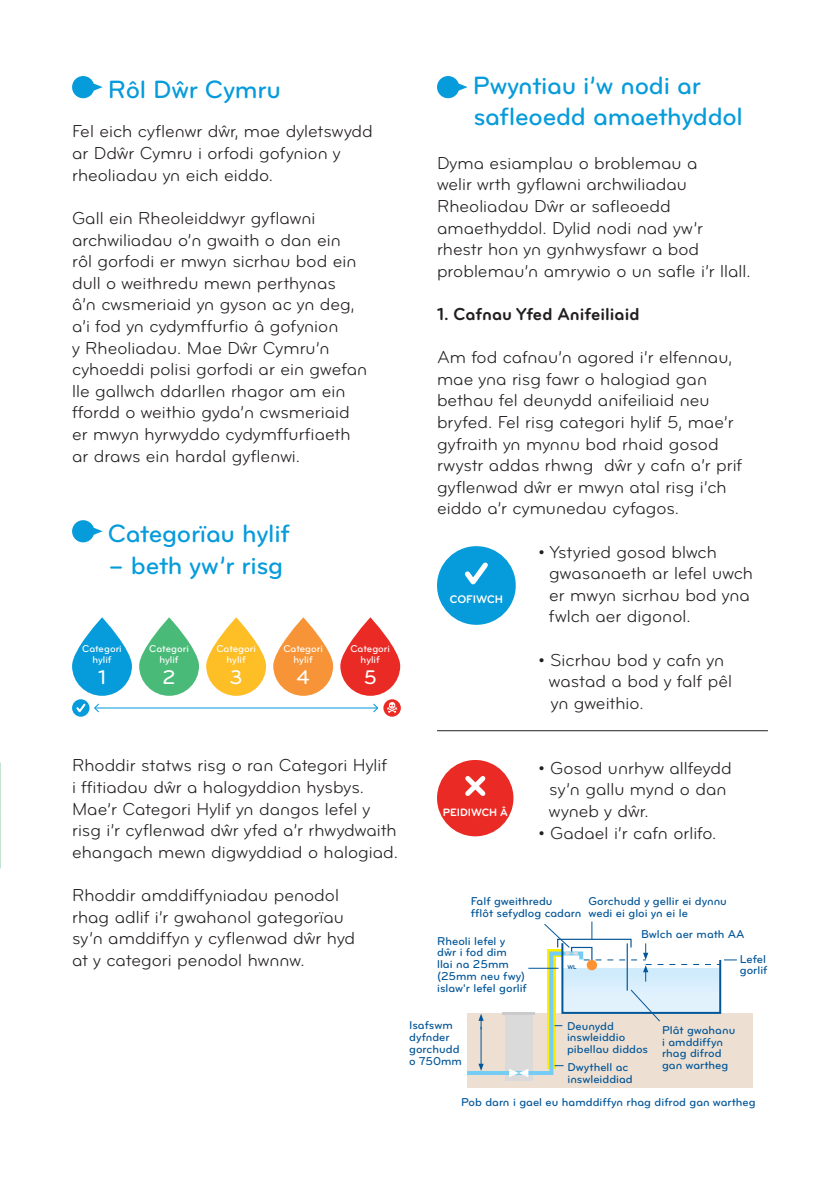
<style>
.page{position:relative;width:840px;height:1191px;background:#fff}
.page>*{position:absolute;margin:0;border:0;box-sizing:border-box;transform-origin:0 0}
.t1{font:26px "Bryant Pro Medium Alternate";letter-spacing:-.01em;color:#069bda}
.t2{font:20.6px "Bryant Pro Medium Alternate";color:#fff}
.t3{font:18px/21.6px "Bryant Pro Regular Alternate";color:#231f20}
.t4{font:18px "Bryant Pro Bold Alternate";color:#231f20}
.t5{font:11.8px/11.8px "Bryant Pro Medium Alternate";color:#025598}
.t6{font:11.4px "Bryant Pro Bold Alternate";color:#fff}
.t7{font:11.2px "Bryant Pro Bold Alternate";color:#fff}
.t8{font:10.2px/11.2px "Bryant Pro Medium Alternate";color:#fff;text-align:center}
.t9{font:6px "Bryant Pro Bold Alternate";color:#025598}
</style>
<div class="page">
<svg style="left:72px;top:76px;width:31px;height:22px"></svg>
<svg style="left:72px;top:520px;width:31px;height:22px"></svg>
<hr style="left:437px;top:730px;width:330px;height:1px;background:#231f20">
<svg style="left:437px;top:76px;width:30px;height:22px"></svg>
<svg style="left:72px;top:617px;width:60px;height:79px;fill:#069bda"></svg>
<svg style="left:139px;top:617px;width:60px;height:79px;fill:#4aba78"></svg>
<svg style="left:206px;top:617px;width:60px;height:79px;fill:#fdbe26"></svg>
<svg style="left:273px;top:617px;width:60px;height:79px;fill:#f79437"></svg>
<svg style="left:340px;top:617px;width:60px;height:79px;fill:#ea2b25"></svg>
<hr style="left:95px;top:707px;width:282px;height:1px;background:#069bda">
<svg style="left:94px;top:703px;width:6px;height:10px"></svg>
<svg style="left:372px;top:703px;width:6px;height:10px"></svg>
<svg style="left:72px;top:699px;width:17px;height:17px"></svg>
<svg style="left:383px;top:699px;width:17px;height:17px"></svg>
<svg style="left:386px;top:702px;width:11px;height:11px"></svg>
<svg style="left:74px;top:702px;width:13px;height:13px"></svg>
<div style="left:437px;top:546px;width:78px;height:79px;background:#069bda;border-radius:50%"></div>
<svg style="left:465px;top:562px;width:23px;height:23px"></svg>
<div style="left:437px;top:760px;width:76px;height:76px;background:#ea2b25;border-radius:50%"></div>
<svg style="left:465px;top:776px;width:21px;height:20px"></svg>
<div style="left:467px;top:1013px;width:284px;height:75px;background:#ede0d2"></div>
<div style="left:504px;top:1015px;width:28px;height:65px;background:#dadada"></div>
<svg style="left:467px;top:921px;width:269px;height:156px"></svg>
<hr style="left:0;top:666px;width:1px;height:105px;background:#e6c937">
<svg style="left:0;top:705px;width:1px;height:12px"></svg>
<svg style="left:0;top:680px;width:1px;height:12px"></svg>
<hr style="left:0;top:1096px;width:1px;height:95px;background:#c3b19f">
<svg style="left:0;top:728px;width:1px;height:441px"></svg>
<p class="t1" style="left:108px;top:76px;width:175px">Rôl Dŵr Cymru</p>
<p class="t3" style="left:72px;top:121px;width:302px">Fel eich cyflenwr dŵr, mae dyletswydd ar Ddŵr Cymru i orfodi gofynion y rheoliadau yn eich eiddo.</p>
<p class="t3" style="left:72px;top:208px;width:296px">Gall ein Rheoleiddwyr gyflawni archwiliadau o’n gwaith o dan ein<br>rôl gorfodi er mwyn sicrhau bod ein dull o weithredu mewn perthynas<br>â’n cwsmeriaid yn gyson ac yn deg, a’i fod yn cydymffurfio â gofynion<br>y Rheoliadau. Mae Dŵr Cymru’n cyhoeddi polisi gorfodi ar ein gwefan lle gallwch ddarllen rhagor am ein ffordd o weithio gyda’n cwsmeriaid er mwyn hyrwyddo cydymffurfiaeth ar draws ein hardal gyflenwi.</p>
<p class="t1" style="left:108px;top:520px;width:183px">Categorïau hylif</p>
<p class="t1" style="left:108px;top:551px;width:176px">– beth yw’r risg</p>
<p class="t8" style="left:82px;top:643px;width:41px">Categori hylif</p>
<p class="t2" style="left:98px;top:666px;width:10px">1</p>
<p class="t8" style="left:149px;top:643px;width:41px">Categori hylif</p>
<p class="t2" style="left:162px;top:666px;width:15px">2</p>
<p class="t8" style="left:216px;top:643px;width:41px">Categori hylif</p>
<p class="t2" style="left:229px;top:666px;width:15px">3</p>
<p class="t8" style="left:283px;top:643px;width:41px">Categori hylif</p>
<p class="t2" style="left:296px;top:666px;width:15px">4</p>
<p class="t8" style="left:350px;top:643px;width:41px">Categori hylif</p>
<p class="t2" style="left:363px;top:666px;width:15px">5</p>
<p class="t1" style="left:472px;top:72px;width:229px">Pwyntiau i’w nodi ar</p>
<p class="t1" style="left:473px;top:103px;width:271px">safleoedd amaethyddol</p>
<p class="t3" style="left:437px;top:152px;width:315px">Dyma esiamplau o broblemau a<br>welir wrth gyflawni archwiliadau<br>Rheoliadau Dŵr ar safleoedd amaethyddol. Dylid nodi nad yw’r rhestr hon yn gynhwysfawr a bod problemau’n amrywio o un safle i’r llall.</p>
<p class="t4" style="left:437px;top:304px;width:204px">1. Cafnau Yfed Anifeiliaid</p>
<p class="t3" style="left:437px;top:347px;width:307px">Am fod cafnau’n agored i’r elfennau, mae yna risg fawr o halogiad gan bethau fel deunydd anifeiliaid neu bryfed. Fel risg categori hylif 5, mae’r gyfraith yn mynnu bod rhaid gosod rwystr addas rhwng dŵr y cafn a’r prif gyflenwad dŵr er mwyn atal risg i’ch eiddo a’r cymunedau cyfagos.</p>
<p class="t3" style="left:538px;top:541px;width:180px">• Ystyried gosod blwch</p>
<p class="t3" style="left:549px;top:563px;width:205px">gwasanaeth ar lefel uwch</p>
<p class="t3" style="left:549px;top:584px;width:202px">er mwyn sicrhau bod yna</p>
<p class="t3" style="left:548px;top:606px;width:143px">fwlch aer digonol.</p>
<p class="t3" style="left:538px;top:649px;width:187px">• Sicrhau bod y cafn yn</p>
<p class="t3" style="left:548px;top:671px;width:184px">wastad a bod y falf pêl yn gweithio.</p>
<p class="t6" style="left:449px;top:593px;width:55px">COFIWCH</p>
<p class="t3" style="left:72px;top:755px;width:327px">Rhoddir statws risg o ran Categori Hylif<br>i ffitiadau dŵr a halogyddion hysbys.<br>Mae’r Categori Hylif yn dangos lefel y risg i’r cyflenwad dŵr yfed a’r rhwydwaith ehangach mewn digwyddiad o halogiad.</p>
<p class="t3" style="left:72px;top:884px;width:284px">Rhoddir amddiffyniadau penodol rhag adlif i’r gwahanol gategorïau sy’n amddiffyn y cyflenwad dŵr hyd at y categori penodol hwnnw.</p>
<p class="t7" style="left:442px;top:806px;width:67px">PEIDIWCH Â</p>
<p class="t3" style="left:538px;top:757px;width:194px;text-align:center">• Gosod unrhyw allfeydd sy’n gallu mynd o dan</p>
<p class="t3" style="left:548px;top:800px;width:101px">wyneb y dŵr.</p>
<p class="t3" style="left:538px;top:822px;width:179px">• Gadael i’r cafn orlifo.</p>
<p class="t5" style="left:470px;top:895px;width:112px">Falf gweithredu<br>fflôt sefydlog cadarn</p>
<p class="t5" style="left:588px;top:895px;width:140px">Gorchudd y gellir ei dynnu wedi ei gloi yn ei le</p>
<p class="t5" style="left:437px;top:935px;width:91px">Rheoli lefel y dŵr i fod dim<br>llai na 25mm (25mm neu fwy) islaw'r lefel gorlif</p>
<p class="t5" style="left:739px;top:922px;width:28px;line-height:24.6px;text-indent:-99px">Bwlch aer math AA<br>Lefel</p>
<p class="t9" style="left:567px;top:963px;width:11px">WL</p>
<p class="t5" style="left:739px;top:965px;width:29px">gorlif</p>
<p class="t5" style="left:409px;top:1019px;width:54px">Isafswm dyfnder gorchudd o 750mm</p>
<p class="t5" style="left:566px;top:1020px;width:82px">Deunydd inswleiddio pibellau diddos</p>
<p class="t5" style="left:661px;top:1024px;width:75px">Plât gwahanu i amddiffyn rhag difrod gan wartheg</p>
<p class="t5" style="left:461px;top:1097px;width:296px">Pob darn i gael eu hamddiffyn rhag difrod gan wartheg</p>
<p class="t5" style="left:567px;top:1061px;width:67px">Dwythell ac inswleiddiad</p>
</div>
